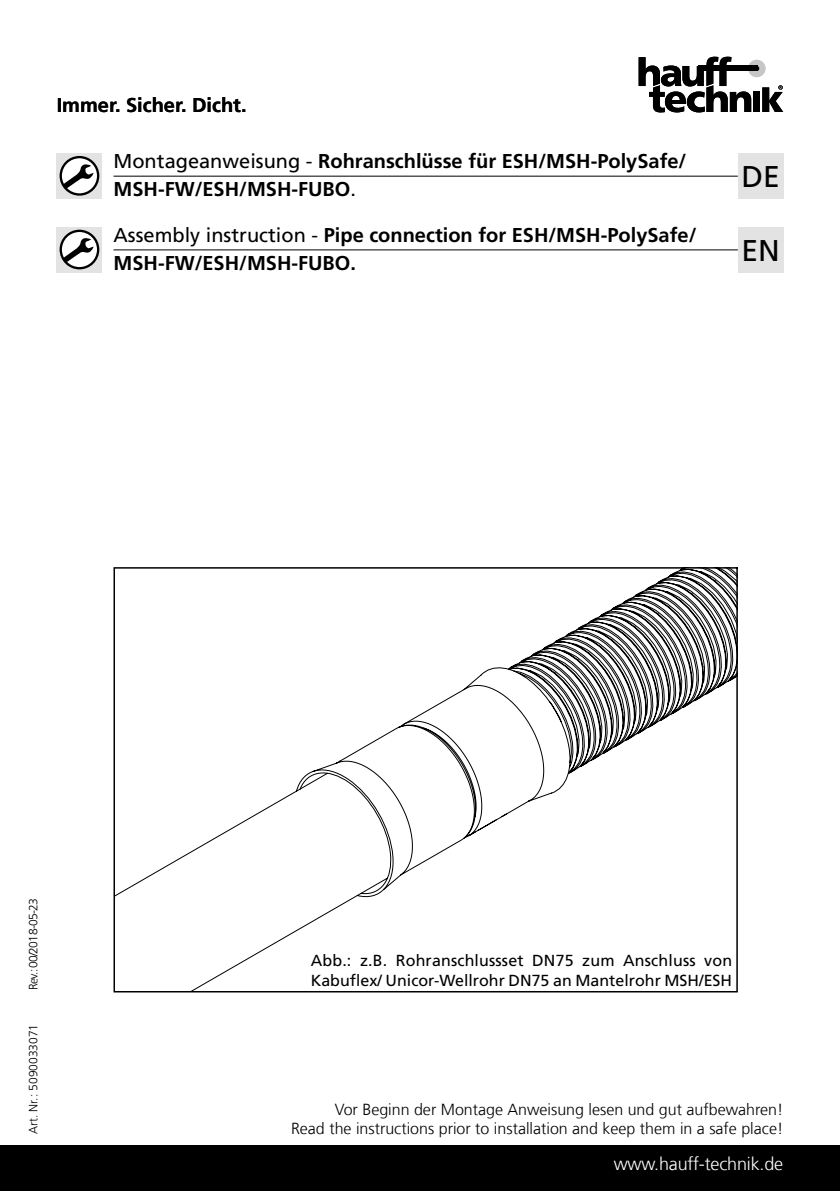
<style>
.page{position:relative;width:840px;height:1191px;background:#fff}
.page>*{position:absolute;margin:0;border:0;box-sizing:border-box;transform-origin:0 0}
.t1{font:30px "Frutigerfor Hauff";color:#000}
.t2{font:700 20px/28px "Frutigerfor Hauff";color:#000}
.t3{font:300 18px "Frutigerfor Hauff";letter-spacing:-.01em;color:#fff}
.t4{font:300 16px/19.2px "Frutigerfor Hauff";color:#000;text-align:right}
.t5{font:16px/20px "Frutigerfor Hauff";color:#000}
.t6{font:300 12px "Frutigerfor Hauff";color:#000}
.t7{font:300 12px "Frutigerfor Hauff";letter-spacing:-.05em;color:#000}
.s1{font-weight:400}
</style>
<div class="page">
<div style="left:0;top:1145px;width:839px;height:46px;background:#000"></div>
<svg style="left:638px;top:57px;width:144px;height:55px"></svg>
<div style="left:697px;top:66px;width:59px;height:5px;background:#000"></div>
<hr style="left:113px;top:176px;width:624px;height:1px;background:#000">
<svg style="left:57px;top:153px;width:45px;height:45px"></svg>
<svg style="left:61px;top:157px;width:37px;height:37px"></svg>
<div style="left:60px;top:156px;width:39px;height:40px;border:2px solid #000;border-radius:50%"></div>
<svg style="left:63px;top:164px;width:31px;height:25px"></svg>
<div style="left:737px;top:153px;width:45px;height:45px;background:#e3e3e3"></div>
<svg style="left:116px;top:570px;width:618px;height:419px"></svg>
<div style="left:113px;top:567px;width:624px;height:425px;border:2px solid #000"></div>
<hr style="left:113px;top:249px;width:624px;height:1px;background:#000">
<svg style="left:57px;top:227px;width:45px;height:45px"></svg>
<svg style="left:61px;top:231px;width:37px;height:37px"></svg>
<div style="left:60px;top:230px;width:39px;height:39px;border:2px solid #000;border-radius:50%"></div>
<svg style="left:63px;top:238px;width:31px;height:25px"></svg>
<div style="left:737px;top:227px;width:45px;height:45px;background:#e3e3e3"></div>
<p class="t2" style="left:57px;top:91px;width:191px">Immer. Sicher. Dicht.</p>
<p class="t2" style="left:113px;top:147px;width:574px"><span class="s1">Montageanweisung -</span> Rohranschlüsse für ESH/MSH-PolySafe/<br>MSH-FW/ESH/MSH-FUBO<span class="s1">.</span></p>
<p class="t2" style="left:113px;top:221px;width:584px"><span class="s1">Assembly instruction -</span> Pipe connection for ESH/MSH-PolySafe/<br>MSH-FW/ESH/MSH-FUBO.</p>
<h1 class="t1" style="left:741px;top:158px;width:40px">DE</h1>
<h1 class="t1" style="left:741px;top:232px;width:40px">EN</h1>
<p class="t7" style="left:26px;top:990px;width:94px;rotate:-90deg">Rev.: 00/2018-05-23</p>
<p class="t6" style="left:26px;top:1134px;width:112px;rotate:-90deg">Art. Nr.: 5090033071</p>
<p class="t5" style="left:310px;top:950px;width:422px">Abb.: z.B. Rohranschlussset DN75 zum Anschluss von<br>Kabuflex/ Unicor-Wellrohr DN75 an Mantelrohr MSH/ESH</p>
<p class="t4" style="left:291px;top:1099px;width:493px">Vor Beginn der Montage Anweisung lesen und gut aufbewahren!<br>Read the instructions prior to installation and keep them in a safe place!</p>
<p class="t3" style="left:613px;top:1153px;width:171px">www.hauff-technik.de</p>
</div>
